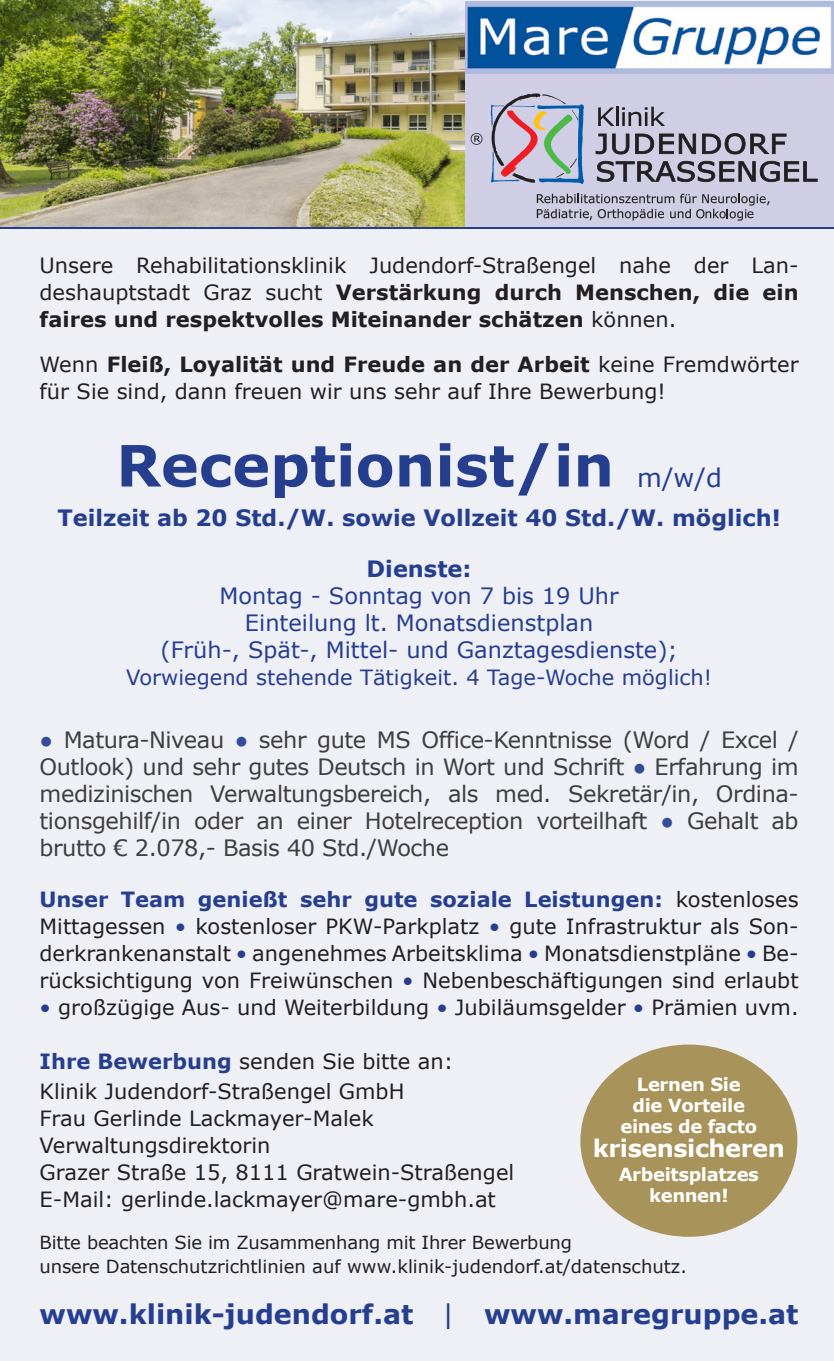
<style>
.page{position:relative;width:834px;height:1361px;background:#fff}
.page>*{position:absolute;margin:0;border:0;box-sizing:border-box;transform-origin:0 0}
.t1{font:700 57px "Verdana";color:#253f8e}
.t2{font:700 27px "Verdana";color:#253f8e}
.t3{font:25.5px "Verdana";color:#253f8e}
.t4{font:700 24px "Verdana";letter-spacing:-.02em;color:#fff}
.t5{font:22.5px/27px "Verdana";letter-spacing:-.02em;color:#3e3e3f;text-align:justify}
.t6{font:22.5px "Verdana";color:#253f8e}
.t7{font:700 22.5px "Verdana";color:#253f8e}
.t8{font:21px/27px "Verdana";color:#231f20;text-align:justify}
.t9{font:21px "Verdana";color:#253f8e}
.t10{font:18px "Verdana";letter-spacing:-.01em;color:#231f20}
.t11{font:700 18px/21px "Verdana";letter-spacing:-.02em;color:#fff;text-align:center}
.s1{font-weight:700}
.s2{color:#354d96}
.s3{font-weight:700;color:#253f8e}
.s4{color:#253f8e}
.s5{font-weight:400}
</style>
<div class="page">
<div style="left:0;top:0;width:833px;height:1361px;background:#efeff6"></div>
<div style="left:461px;top:69px;width:372px;height:158px;background:#cfcee4"></div>
<svg style="left:596px;top:161px;width:221px;height:21px"></svg>
<svg style="left:595px;top:134px;width:11px;height:20px"></svg>
<svg style="left:612px;top:134px;width:17px;height:20px"></svg>
<svg style="left:635px;top:133px;width:151px;height:21px"></svg>
<svg style="left:598px;top:107px;width:16px;height:19px"></svg>
<hr style="left:615px;top:107px;width:3px;height:19px;background:#231f20">
<svg style="left:622px;top:107px;width:43px;height:19px"></svg>
<svg style="left:536px;top:194px;width:233px;height:27px"></svg>
<svg style="left:490px;top:93px;width:94px;height:91px"></svg>
<svg style="left:470px;top:133px;width:12px;height:12px"></svg>
<img style="left:464px;top:1px;width:369px;height:72px">
<div style="left:580px;top:1044px;width:217px;height:192px;background:#a8935a;border-radius:50%"></div>
<img style="left:0;top:0;width:464px;height:227px">
<hr style="left:0;top:227px;width:833px;height:1px;background:#253f8e">
<p class="t8" style="left:40px;top:252px;width:760px">Unsere Rehabilitationsklinik Judendorf-Straßengel nahe der Lan&shy;deshauptstadt Graz sucht <span class="s1">Verstärkung durch Menschen, die ein faires und respektvolles Miteinander schätzen</span> können.</p>
<p class="t8" style="left:40px;top:351px;width:760px">Wenn <span class="s1">Fleiß, Loyalität und Freude an der Arbeit</span> keine Fremdwörter für Sie sind, dann freuen wir uns sehr auf Ihre Bewerbung!</p>
<p class="t1" style="left:116px;top:425px;width:499px">Receptionist/in</p>
<p class="t3" style="left:637px;top:460px;width:86px">m/w/d</p>
<p class="t7" style="left:57px;top:501px;width:724px">Teilzeit ab 20 Std./W. sowie Vollzeit 40 Std./W. möglich!</p>
<p class="t7" style="left:366px;top:552px;width:106px">Dienste:</p>
<p class="t6" style="left:219px;top:580px;width:400px">Montag - Sonntag von 7 bis 19 Uhr</p>
<p class="t6" style="left:245px;top:607px;width:350px">Einteilung lt. Monatsdienstplan</p>
<p class="t6" style="left:160px;top:634px;width:519px">(Früh-, Spät-, Mittel- und Ganztagesdienste);</p>
<p class="t9" style="left:126px;top:662px;width:587px">Vorwiegend stehende Tätigkeit. 4 Tage-Woche möglich!</p>
<p class="t5" style="left:40px;top:725px;width:760px"><span class="s2">●</span> Matura-Niveau <span class="s2">●</span> sehr gute MS Office-Kenntnisse (Word / Excel / Outlook) und sehr gutes Deutsch in Wort und Schrift <span class="s2">●</span> Erfahrung im medizinischen Verwaltungsbereich, als med. Sekretär/in, Ordina&shy;tionsgehilf/in oder an einer Hotelreception vorteilhaft <span class="s2">●</span> Gehalt ab brutto € 2.078,- Basis 40 Std./Woche</p>
<p class="t8" style="left:40px;top:885px;width:760px"><span class="s3">Unser Team genießt sehr gute soziale Leistungen:</span> kostenloses Mittagessen <span class="s4">•</span> kostenloser PKW-Parkplatz <span class="s4">•</span> gute Infrastruktur als Son&shy;derkrankenanstalt <span class="s4">•</span> angenehmes Arbeitsklima <span class="s4">•</span> Monatsdienstpläne <span class="s4">•</span> Be&shy;rücksichtigung von Freiwünschen <span class="s4">•</span> Nebenbeschäftigungen sind erlaubt</p>
<p class="t8" style="left:40px;top:993px;width:760px"><span class="s4">•</span> großzügige Aus- und Weiterbildung <span class="s4">•</span> Jubiläumsgelder <span class="s4">•</span> Prämien uvm.</p>
<p class="t8" style="left:40px;top:1047px;width:415px"><span class="s3">Ihre Bewerbung</span> senden Sie bitte an:</p>
<p class="t8" style="left:40px;top:1077px;width:366px">Klinik Judendorf-Straßengel GmbH</p>
<p class="t8" style="left:40px;top:1104px;width:336px">Frau Gerlinde Lackmayer-Malek</p>
<p class="t8" style="left:40px;top:1131px;width:232px">Verwaltungsdirektorin</p>
<p class="t8" style="left:40px;top:1158px;width:476px">Grazer Straße 15, 8111 Gratwein-Straßengel</p>
<p class="t8" style="left:40px;top:1185px;width:458px">E-Mail: gerlinde.lackmayer@mare-gmbh.at</p>
<p class="t10" style="left:40px;top:1230px;width:534px">Bitte beachten Sie im Zusammenhang mit Ihrer Bewerbung</p>
<p class="t10" style="left:40px;top:1254px;width:648px">unsere Datenschutzrichtlinien auf www.klinik-judendorf.at/datenschutz.</p>
<p class="t2" style="left:40px;top:1295px;width:760px">www.klinik-judendorf.at <span class="s5">|</span> www.maregruppe.at</p>
<p class="t11" style="left:636px;top:1073px;width:105px">Lernen Sie</p>
<p class="t11" style="left:632px;top:1094px;width:114px">die Vorteile</p>
<p class="t11" style="left:620px;top:1115px;width:138px">eines de facto</p>
<p class="t4" style="left:592px;top:1131px;width:193px">krisensicheren</p>
<p class="t11" style="left:618px;top:1163px;width:142px">Arbeitsplatzes kennen!</p>
</div>
